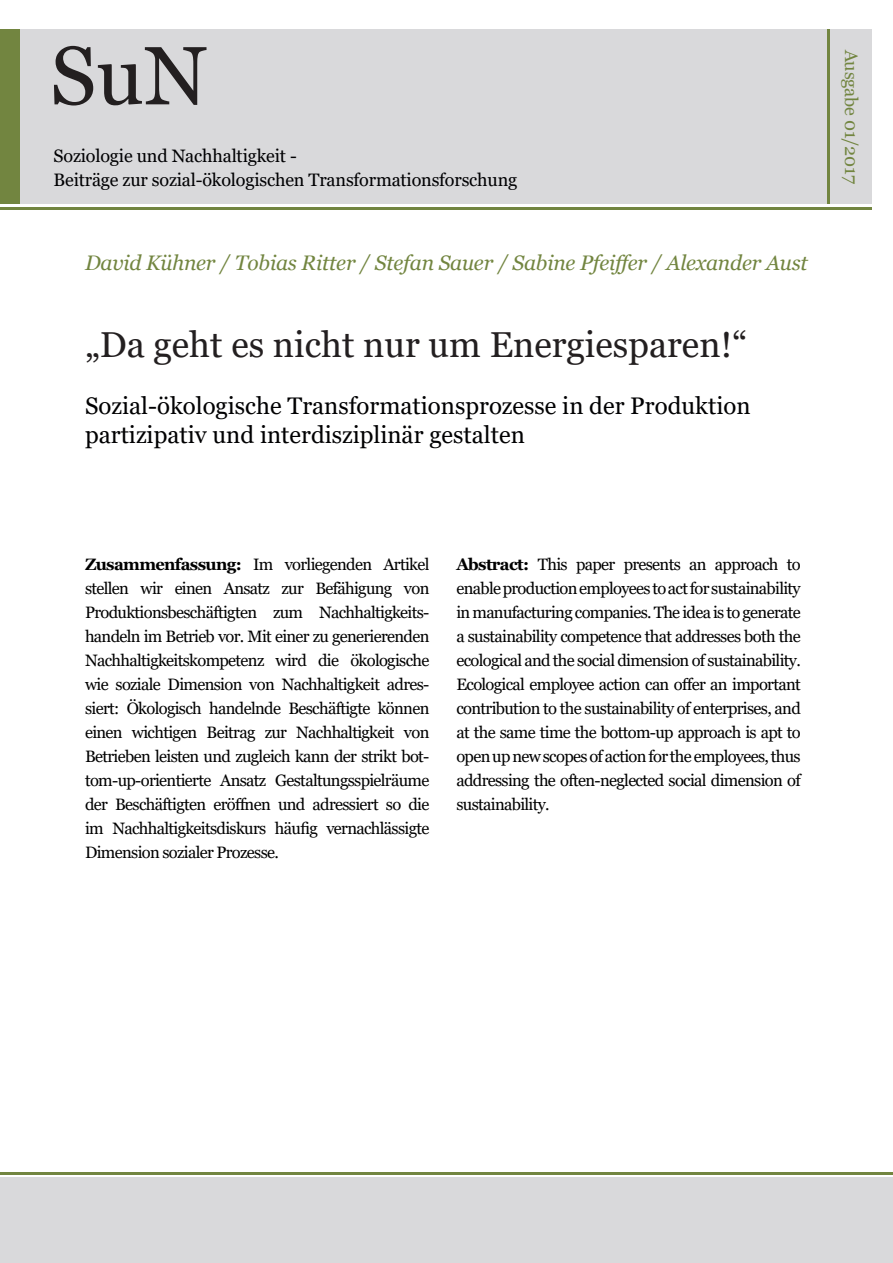
<style>
.page{position:relative;width:893px;height:1263px;background:#fff}
.page>*{position:absolute;margin:0;border:0;box-sizing:border-box;transform-origin:0 0}
.SuN{font:82.5px "Georgia";color:#231f20}
.t1{font:36px "Georgia";color:#231f20}
.Untertitel{font:24px/28.8px "Georgia";color:#000002}
.Autoren{font:italic 21px "Georgia";letter-spacing:-.01em;color:#728540}
.Soziologie_und_Nachh{font:18px/24px "Georgia";letter-spacing:-.01em;color:#000002}
.Ausgabe{font:18px "Georgia";letter-spacing:-.01em;color:#728540}
.Abstract{font:16.5px/24px "Georgia";letter-spacing:-.04em;color:#000;text-align:justify}
.s1{font-weight:700}
</style>
<div class="page">
<div style="left:0;top:29px;width:872px;height:175px;background:#d9d9db"></div>
<div style="left:0;top:29px;width:19px;height:175px;background:#728540"></div>
<hr style="left:827px;top:29px;width:2px;height:175px;background:#728540">
<div style="left:0;top:1178px;width:893px;height:85px;background:#d9d9db"></div>
<hr style="left:0;top:1172px;width:893px;height:3px;background:#728540">
<hr style="left:0;top:208px;width:872px;height:2px;background:#728540">
<p class="SuN" style="left:50px;top:26px;width:158px">SuN</p>
<p class="Soziologie_und_Nachh" style="left:54px;top:144px;width:465px">Soziologie und Nachhaltigkeit -<br>Beiträge zur sozial-ökologischen Transformationsforschung</p>
<p class="Autoren" style="left:85px;top:250px;width:724px">David Kühner / Tobias Ritter / Stefan Sauer / Sabine Pfeiffer / Alexander Aust</p>
<p class="t1" style="left:85px;top:323px;width:664px">„Da geht es nicht nur um Energiesparen!“</p>
<p class="Untertitel" style="left:85px;top:392px;width:667px">Sozial-ökologische Transformationsprozesse in der Produktion partizipativ und interdisziplinär gestalten</p>
<p class="Ausgabe" style="left:862px;top:50px;width:136px;rotate:90deg">Ausgabe 01/2017</p>
<p class="Abstract" style="left:85px;top:553px;width:346px"><span class="s1">Zusammenfassung:</span> Im vorliegenden Artikel stellen wir einen Ansatz zur Befähigung von Produktionsbeschäftigten zum Nachhaltigkeits&shy;handeln im Betrieb vor. Mit einer zu generierenden Nachhaltigkeitskompetenz wird die ökologische wie soziale Dimension von Nachhaltigkeit adres&shy;siert: Ökologisch handelnde Beschäftigte können einen wichtigen Beitrag zur Nachhaltigkeit von Betrieben leisten und zugleich kann der strikt bot&shy;tom-up-orientierte Ansatz Gestaltungsspielräume der Beschäftigten eröffnen und adressiert so die im Nachhaltigkeitsdiskurs häufig vernachlässigte Dimension sozialer Prozesse.</p>
<p class="Abstract" style="left:456px;top:553px;width:346px"><span class="s1">Abstract:</span> This paper presents an approach to enable production employees to act for sustainability in manufacturing companies. The idea is to generate a sustainability competence that addresses both the ecological and the social dimension of sustainability.<br>Ecological employee action can offer an important contribution to the sustainability of enterprises, and at the same time the bottom-up approach is apt to open up new scopes of action for the employees, thus addressing the often-neglected social dimension of sustainability.</p>
</div>
